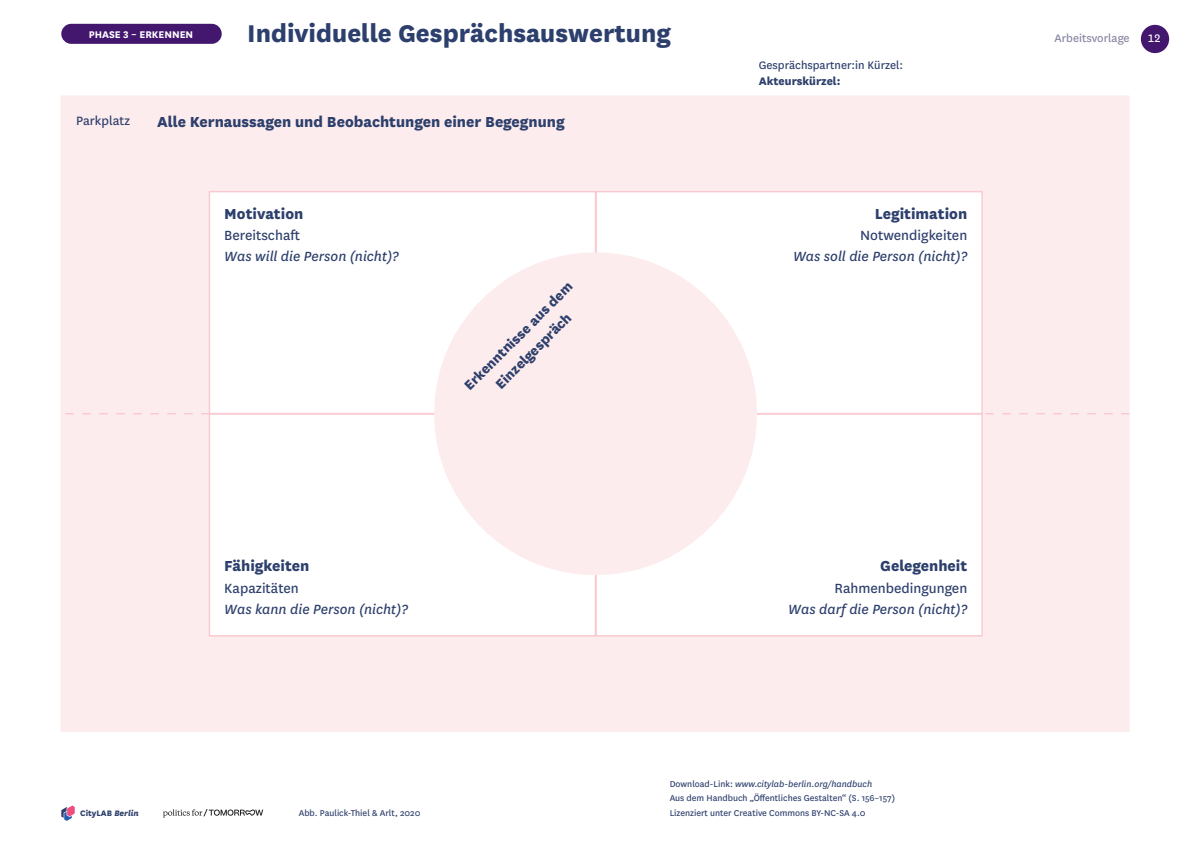
<style>
.page{position:relative;width:1191px;height:842px;background:#fff}
.page>*{position:absolute;margin:0;border:0;box-sizing:border-box;transform-origin:0 0}
.t1{font:800 28.3px "National";color:#2d3f6c}
.t2{font:800 17px "National";color:#2d3f6c}
.t3{font:italic 15.6px "National";color:#2d3f6c}
.t4{font:15.6px "National";color:#2d3f6c}
.t5{font:800 15.6px/21.2px "National";color:#2d3f6c;text-align:center}
.t6{font:14.1px "National";color:#2d3f6c}
.t7{font:12.7px "National";color:#2d3f6c}
.t8{font:800 12.7px "National";color:#2d3f6c}
.t9{font:12.7px "National";color:#8685a3}
.t10{font:12.7px "National";color:#fff}
.t11{font:700 11.3px "National";color:#fff}
.t12{font:9.9px/14.1px "National";color:#2d3f6c}
.t13{font:800 9.3px "National";color:#2d3f6c}
.s1{font-style:italic}
</style>
<div class="page">
<svg style="left:61px;top:805px;width:14px;height:16px"></svg>
<svg style="left:163px;top:809px;width:100px;height:8px"></svg>
<div style="left:61px;top:96px;width:1068px;height:635px;background:#fdeced"></div>
<div style="left:209px;top:414px;width:386px;height:222px;background:#fff"></div>
<div style="left:596px;top:414px;width:386px;height:222px;background:#fff"></div>
<div style="left:596px;top:192px;width:386px;height:222px;background:#fff"></div>
<div style="left:209px;top:192px;width:386px;height:222px;background:#fff"></div>
<div style="left:209px;top:191px;width:387px;height:223px;border:1px solid #f9c8d0"></div>
<div style="left:434px;top:252px;width:323px;height:323px;background:#fdeced;border-radius:50%"></div>
<svg style="left:65px;top:413px;width:145px;height:1px"></svg>
<svg style="left:979px;top:413px;width:150px;height:1px"></svg>
<div style="left:1140px;top:25px;width:29px;height:28px;background:#43176e;border-radius:50%"></div>
<div style="left:61px;top:24px;width:161px;height:20px;background:#43176e;border-radius:10px"></div>
<p class="t11" style="left:89px;top:27px;width:106px">PHASE 3 – ERKENNEN</p>
<h1 class="t1" style="left:247px;top:13px;width:425px">Individuelle Gesprächsauswertung</h1>
<h3 class="t6" style="left:76px;top:111px;width:55px">Parkplatz</h3>
<h2 class="t2" style="left:157px;top:110px;width:409px">Alle Kernaussagen und Beobachtungen einer Begegnung</h2>
<h2 class="t2" style="left:224px;top:201px;width:80px">Motivation</h2>
<h3 class="t4" style="left:224px;top:225px;width:77px">Bereitschaft</h3>
<h3 class="t3" style="left:224px;top:246px;width:176px">Was will die Person (nicht)?</h3>
<h3 class="t5" style="left:458px;top:379px;width:148px;rotate:-45deg">Erkenntnisse aus dem<br>Einzelgespräch</h3>
<h2 class="t2" style="left:224px;top:554px;width:87px">Fähigkeiten</h2>
<h3 class="t4" style="left:224px;top:577px;width:76px">Kapazitäten</h3>
<h3 class="t3" style="left:224px;top:599px;width:185px">Was kann die Person (nicht)?</h3>
<p class="t7" style="left:758px;top:56px;width:146px">Gesprächspartner:in Kürzel:</p>
<p class="t8" style="left:758px;top:72px;width:83px">Akteurskürzel:</p>
<h2 class="t2" style="left:874px;top:201px;width:94px">Legitimation</h2>
<h3 class="t4" style="left:860px;top:225px;width:109px">Notwendigkeiten</h3>
<h3 class="t3" style="left:793px;top:246px;width:176px">Was soll die Person (nicht)?</h3>
<h2 class="t2" style="left:880px;top:554px;width:88px">Gelegenheit</h2>
<h3 class="t4" style="left:834px;top:577px;width:134px">Rahmenbedingungen</h3>
<h3 class="t3" style="left:788px;top:599px;width:180px">Was darf die Person (nicht)?</h3>
<p class="t13" style="left:80px;top:806px;width:60px">CityLAB <span class="s1">Berlin</span></p>
<p class="t12" style="left:299px;top:805px;width:123px">Abb. Paulick-Thiel &amp; Arlt, 2020</p>
<p class="t12" style="left:669px;top:777px;width:227px">Download-Link: <span class="s1">www.citylab-berlin.org/handbuch<br></span>Aus dem Handbuch „Öffentliches Gestalten“ (S. 156–157)<br>Lizenziert unter Creative Commons BY-NC-SA 4.0</p>
<p class="t9" style="left:1054px;top:30px;width:77px">Arbeitsvorlage</p>
<p class="t10" style="left:1147px;top:30px;width:15px">12</p>
</div>
